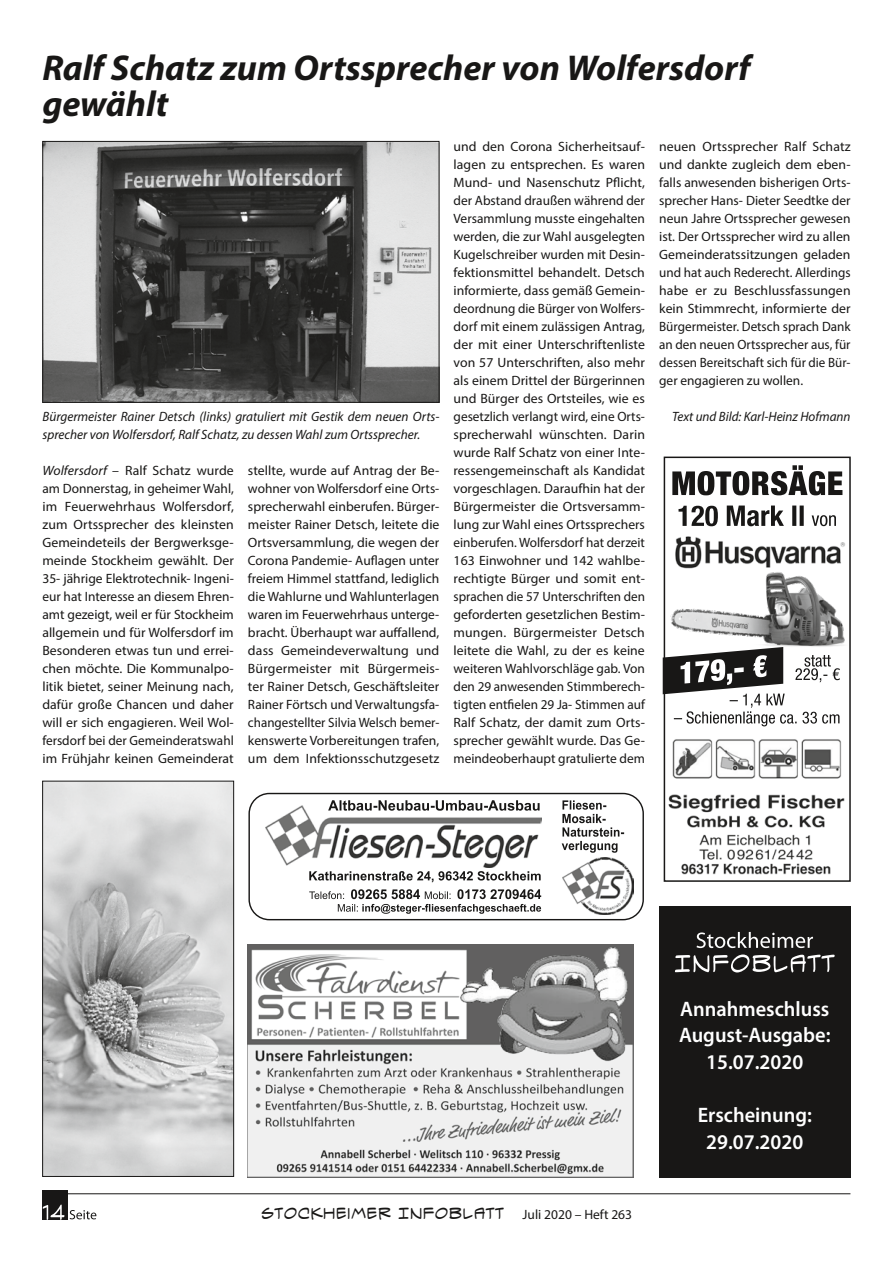
<style>
.page{position:relative;width:893px;height:1263px;background:#fff}
.page>*{position:absolute;margin:0;border:0;box-sizing:border-box;transform-origin:0 0}
.t1{font:italic 700 36px/36px "Myriad Pro";color:#181716}
.t2{font:600 21px/26.5px "Myriad Pro";color:#fff;text-align:center}
.t3{font:16.5px "Spectre Verde BB";color:#181716}
.t4{font:13.5px/18px "Myriad Pro";color:#181716;text-align:justify}
.t5{font:italic 13.5px/18px "Myriad Pro";color:#181716}
.s1{font-style:italic}
.s2{font-family:"Myriad Pro";font-size:13.5px}
</style>
<div class="page">
<hr style="left:43px;top:1193px;width:807px;height:1px;background:#181716">
<div style="left:43px;top:1190px;width:25px;height:30px;background:#181716"></div>
<svg style="left:70px;top:1210px;width:26px;height:9px"></svg>
<svg style="left:43px;top:1204px;width:21px;height:16px"></svg>
<img style="left:670px;top:572px;width:175px;height:75px">
<svg style="left:672px;top:465px;width:170px;height:30px"></svg>
<img style="left:668px;top:739px;width:177px;height:136px">
<svg style="left:678px;top:505px;width:158px;height:21px"></svg>
<img style="left:675px;top:536px;width:170px;height:33px">
<div style="left:664px;top:457px;width:187px;height:425px;border:2px solid #181716"></div>
<svg style="left:663px;top:647px;width:177px;height:79px"></svg>
<img style="left:247px;top:944px;width:387px;height:234px">
<div style="left:248px;top:793px;width:396px;height:127px;border:1px solid #181716;border-radius:20px"></div>
<img style="left:563px;top:858px;width:71px;height:56px">
<img style="left:265px;top:806px;width:276px;height:61px">
<svg style="left:328px;top:800px;width:212px;height:11px"></svg>
<svg style="left:309px;top:871px;width:232px;height:11px"></svg>
<svg style="left:562px;top:800px;width:62px;height:53px"></svg>
<svg style="left:309px;top:889px;width:232px;height:25px"></svg>
<img style="left:45px;top:143px;width:392px;height:258px">
<div style="left:43px;top:141px;width:396px;height:262px;border:1px solid #181716"></div>
<div style="left:659px;top:907px;width:191px;height:271px;background:#181716"></div>
<svg style="left:675px;top:954px;width:160px;height:18px"></svg>
<svg style="left:696px;top:932px;width:117px;height:16px"></svg>
<img style="left:44px;top:783px;width:188px;height:392px">
<div style="left:42px;top:781px;width:192px;height:396px;border:1px solid #181716"></div>
<h1 class="t1" style="left:42px;top:49px;width:709px">Ralf Schatz zum Ortssprecher von Wolfersdorf gewählt</h1>
<p class="t5" style="left:43px;top:407px;width:398px">Bürgermeister Rainer Detsch (links) gratuliert mit Gestik dem neuen Orts&shy;sprecher von Wolfersdorf, Ralf Schatz, zu dessen Wahl zum Ortssprecher.</p>
<p class="t4" style="left:42px;top:461px;width:193px"><span class="s1">Wolfersdorf</span> – Ralf Schatz wurde am Donnerstag, in geheimer Wahl, im Feuerwehrhaus Wolfersdorf, zum Ortssprecher des kleinsten Gemeindeteils der Bergwerksge&shy;meinde Stockheim gewählt. Der 35- jährige Elektrotechnik- Ingeni&shy;eur hat Interesse an diesem Ehren&shy;amt gezeigt, weil er für Stockheim allgemein und für Wolfersdorf im Besonderen etwas tun und errei&shy;chen möchte. Die Kommunalpo&shy;litik bietet, seiner Meinung nach, dafür große Chancen und daher will er sich engagieren. Weil Wol&shy;fersdorf bei der Gemeinderatswahl im Frühjahr keinen Gemeinderat</p>
<p class="t4" style="left:248px;top:461px;width:193px">stellte, wurde auf Antrag der Be&shy;wohner von Wolfersdorf eine Orts&shy;sprecherwahl einberufen. Bürger&shy;meister Rainer Detsch, leitete die Ortsversammlung, die wegen der Corona Pandemie- Auflagen unter freiem Himmel stattfand, lediglich die Wahlurne und Wahlunterlagen waren im Feuerwehrhaus unterge&shy;bracht. Überhaupt war auffallend, dass Gemeindeverwaltung und Bürgermeister mit Bürgermeis&shy;ter Rainer Detsch, Geschäftsleiter Rainer Förtsch und Verwaltungsfa&shy;changestellter Silvia Welsch bemer&shy;kenswerte Vorbereitungen trafen, um dem Infektionsschutzgesetz</p>
<p class="t4" style="left:454px;top:137px;width:193px">und den Corona Sicherheitsauf&shy;lagen zu entsprechen. Es waren Mund- und Nasenschutz Pflicht, der Abstand draußen während der Versammlung musste eingehalten werden, die zur Wahl ausgelegten Kugelschreiber wurden mit Desin&shy;fektionsmittel behandelt. Detsch informierte, dass gemäß Gemein&shy;deordnung die Bürger von Wolfers&shy;dorf mit einem zulässigen Antrag, der mit einer Unterschriftenliste von 57 Unterschriften, also mehr als einem Drittel der Bürgerinnen und Bürger des Ortsteiles, wie es gesetzlich verlangt wird, eine Orts&shy;sprecherwahl wünschten. Darin wurde Ralf Schatz von einer Inte&shy;ressengemeinschaft als Kandidat vorgeschlagen. Daraufhin hat der Bürgermeister die Ortsversamm&shy;lung zur Wahl eines Ortssprechers einberufen. Wolfersdorf hat derzeit 163 Einwohner und 142 wahlbe&shy;rechtigte Bürger und somit ent&shy;sprachen die 57 Unterschriften den geforderten gesetzlichen Bestim&shy;mungen. Bürgermeister Detsch leitete die Wahl, zu der es keine weiteren Wahlvorschläge gab. Von den 29 anwesenden Stimmberech&shy;tigten entfielen 29 Ja- Stimmen auf Ralf Schatz, der damit zum Orts&shy;sprecher gewählt wurde. Das Ge&shy;meindeoberhaupt gratulierte dem</p>
<p class="t4" style="left:659px;top:137px;width:193px">neuen Ortssprecher Ralf Schatz und dankte zugleich dem eben&shy;falls anwesenden bisherigen Orts&shy;sprecher Hans- Dieter Seedtke der neun Jahre Ortssprecher gewesen ist. Der Ortssprecher wird zu allen Gemeinderatssitzungen geladen und hat auch Rederecht. Allerdings habe er zu Beschlussfassungen kein Stimmrecht, informierte der Bürgermeister. Detsch sprach Dank an den neuen Ortssprecher aus, für dessen Bereitschaft sich für die Bür&shy;ger engagieren zu wollen.</p>
<p class="t5" style="left:672px;top:407px;width:180px">Text und Bild: Karl-Heinz Hofmann</p>
<h2 class="t2" style="left:679px;top:995px;width:153px">Annahmeschluss<br>August-Ausgabe:<br>15.07.2020</h2>
<h2 class="t2" style="left:698px;top:1101px;width:116px">Erscheinung:<br>29.07.2020</h2>
<p class="t3" style="left:261px;top:1205px;width:373px">STOCKHEIMER INFOBLATT <span class="s2">Juli 2020 – Heft 263</span></p>
</div>
